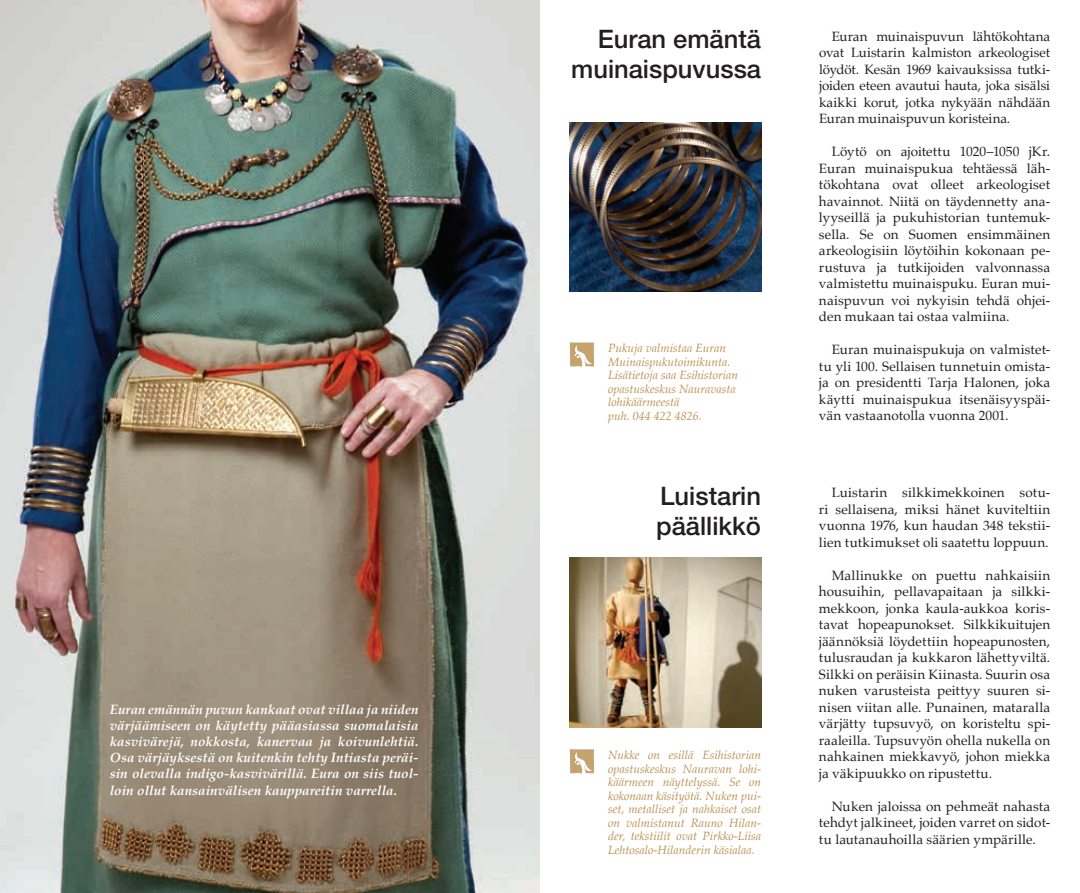
<style>
.page{position:relative;width:1080px;height:893px;background:#fff}
.page>*{position:absolute;margin:0;border:0;box-sizing:border-box;transform-origin:0 0}
.t1{font:500 25.5px/30px "Helvetica Neue LT Pro";color:#231f20;text-align:right}
.t2{font:13.5px/16.5px "Palatino";letter-spacing:.005em;color:#231f20;text-align:justify}
.t3{font:italic 700 13.5px/16.2px "Palatino";color:#fff;text-align:justify}
.t4{font:italic 12px/13.5px "Palatino";color:#b99151}
</style>
<div class="page">
<img style="left:0;top:0;width:540px;height:893px">
<svg style="left:570px;top:342px;width:24px;height:25px"></svg>
<svg style="left:570px;top:749px;width:24px;height:25px"></svg>
<img style="left:570px;top:558px;width:191px;height:170px">
<img style="left:570px;top:122px;width:191px;height:170px">
<p class="t3" style="left:110px;top:701px;width:310px">Euran emännän puvun kankaat ovat villaa ja niiden värjäämiseen on käytetty pääasiassa suomalaisia kasvivärejä, nokkosta, kanervaa ja koivunlehtiä.<br>Osa värjäyksestä on kuitenkin tehty Intiasta peräi&shy;sin olevalla indigo-kasvivärillä. Eura on siis tuol&shy;loin ollut kansainvälisen kauppareitin varrella.</p>
<h1 class="t1" style="left:571px;top:24px;width:191px">Euran emäntä muinaispuvussa</h1>
<p class="t4" style="left:608px;top:341px;width:131px">Pukuja valmistaa Euran<br>Muinaispukutoimikunta.<br>Lisätietoja saa Esihistorian opastuskeskus Nauravasta lohikäärmeestä<br>puh. 044 422 4826.</p>
<p class="t2" style="left:819px;top:28px;width:233px;text-indent:13px">Euran muinaispuvun lähtökohtana ovat Luistarin kalmiston arkeologiset löydöt. Kesän 1969 kaivauksissa tutki&shy;joiden eteen avautui hauta, joka sisälsi kaikki korut, jotka nykyään nähdään Euran muinaispuvun koristeina.</p>
<p class="t2" style="left:819px;top:143px;width:233px;text-indent:13px">Löytö on ajoitettu 1020–1050 jKr.<br>Euran muinaispukua tehtäessä läh&shy;tökohtana ovat olleet arkeologiset havainnot. Niitä on täydennetty ana&shy;lyyseillä ja pukuhistorian tuntemuk&shy;sella. Se on Suomen ensimmäinen arkeologisiin löytöihin kokonaan pe&shy;rustuva ja tutkijoiden valvonnassa valmistettu muinaispuku. Euran mui&shy;naispuvun voi nykyisin tehdä ohjei&shy;den mukaan tai ostaa valmiina.</p>
<p class="t2" style="left:819px;top:341px;width:233px;text-indent:13px">Euran muinaispukuja on valmistet&shy;tu yli 100. Sellaisen tunnetuin omista&shy;ja on presidentti Tarja Halonen, joka käytti muinaispukua itsenäisyyspäi&shy;vän vastaanotolla vuonna 2001.</p>
<h1 class="t1" style="left:656px;top:480px;width:106px;text-align:left">Luistarin päällikkö</h1>
<p class="t2" style="left:819px;top:484px;width:233px;text-indent:13px">Luistarin silkkimekkoinen sotu&shy;ri sellaisena, miksi hänet kuviteltiin vuonna 1976, kun haudan 348 tekstii&shy;lien tutkimukset oli saatettu loppuun.</p>
<p class="t2" style="left:819px;top:567px;width:233px;text-indent:13px">Mallinukke on puettu nahkaisiin housuihin, pellavapaitaan ja silkki&shy;mekkoon, jonka kaula-aukkoa koris&shy;tavat hopeapunokset. Silkkikuitujen jäännöksiä löydettiin hopeapunosten, tulusraudan ja kukkaron lähettyviltä.<br>Silkki on peräisin Kiinasta. Suurin osa nuken varusteista peittyy suuren si&shy;nisen viitan alle. Punainen, mataralla värjätty tupsuvyö, on koristeltu spi&shy;raaleilla. Tupsuvyön ohella nukella on nahkainen miekkavyö, johon miekka ja väkipuukko on ripustettu.</p>
<p class="t2" style="left:819px;top:798px;width:233px;text-indent:13px">Nuken jaloissa on pehmeät nahasta tehdyt jalkineet, joiden varret on sidot&shy;tu lautanauhoilla säärien ympärille.</p>
<p class="t4" style="left:608px;top:748px;width:155px;text-align:justify">Nukke on esillä Esihistorian opastuskeskus Nauravan lohi&shy;käärmeen näyttelyssä. Se on kokonaan käsityötä. Nuken pui&shy;set, metalliset ja nahkaiset osat on valmistanut Rauno Hilan&shy;der, tekstiilit ovat Pirkko-Liisa Lehtosalo-Hilanderin käsialaa.</p>
</div>
